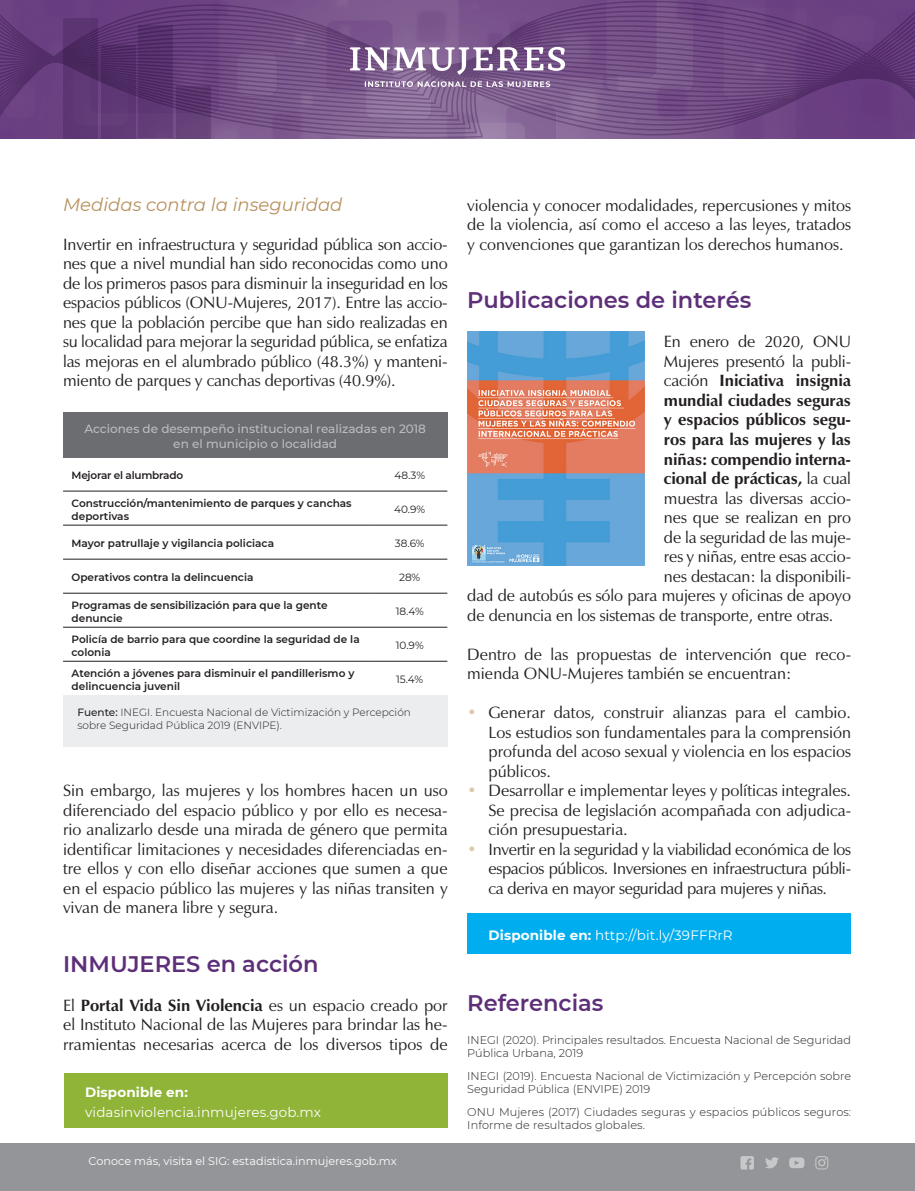
<style>
.page{position:relative;width:915px;height:1191px;background:#fff}
.page>*{position:absolute;margin:0;border:0;box-sizing:border-box;transform-origin:0 0}
.Titulo_1{font:600 22.5px "Montserrat";color:#5e2f79}
.Titulo_2{font:italic 18px "Montserrat";color:#b7905d}
.Cuerpo{font:16.5px/19.5px "Eterna";letter-spacing:-.01em;color:#231f20;text-align:justify}
.Cuerpo-2{font:700 16.5px "Eterna";letter-spacing:-.01em;color:#231f20}
.Highlight{font:13.5px "Montserrat";letter-spacing:.01em;color:#fff}
.Highlight-2{font:700 13.5px "Montserrat";letter-spacing:.01em;color:#fff}
.Título_Cuadro{font:500 12px "Montserrat";color:#bcbdc0}
.Bibliografia{font:300 11.25px/13.5px "Montserrat";color:#231f20}
.t1{font:11.25px "Montserrat";color:#fff}
.Cuerpo_de_Cuadro{font:600 10.5px/12.6px "Montserrat";color:#231f20}
.Pie_de_Cuadro{font:300 10.5px/12.6px "Montserrat";color:#231f20}
.Cuerpo_de_Cuadro-2{font:10.5px "Montserrat";color:#231f20}
.Cuerpo_de_Cuadro-3{font:600 10.5px "Montserrat";letter-spacing:-.025em;color:#231f20}
.s1{font-weight:500}
.s2{font-weight:700}
.s3{font-weight:400}
.s4{color:#ddc9aa}
</style>
<div class="page">
<svg style="left:0;top:0;width:914px;height:139px"></svg>
<div style="left:0;top:1143px;width:914px;height:48px;background:#939598"></div>
<svg style="left:789px;top:1157px;width:15px;height:11px"></svg>
<svg style="left:765px;top:1157px;width:13px;height:11px"></svg>
<svg style="left:740px;top:1156px;width:13px;height:13px"></svg>
<svg style="left:815px;top:1156px;width:13px;height:13px"></svg>
<svg style="left:350px;top:47px;width:215px;height:40px"></svg>
<svg style="left:64px;top:18px;width:34px;height:120px;fill:#5c3572"></svg>
<div style="left:101px;top:45px;width:34px;height:93px;background:linear-gradient(to bottom,#49265f,#643f7a)"></div>
<svg style="left:139px;top:25px;width:34px;height:113px;fill:#5b3471"></svg>
<svg style="left:176px;top:86px;width:34px;height:52px;fill:#613b76"></svg>
<div style="left:63px;top:412px;width:384px;height:45px;background:#6c6d70"></div>
<div style="left:63px;top:695px;width:384px;height:51px;background:#ebedee"></div>
<hr style="left:63px;top:491px;width:309px;height:1px;background:#231f20">
<hr style="left:372px;top:491px;width:75px;height:1px;background:#231f20">
<hr style="left:63px;top:525px;width:309px;height:1px;background:#231f20">
<hr style="left:372px;top:525px;width:75px;height:1px;background:#231f20">
<hr style="left:63px;top:559px;width:309px;height:1px;background:#231f20">
<hr style="left:372px;top:559px;width:75px;height:1px;background:#231f20">
<hr style="left:63px;top:593px;width:309px;height:1px;background:#231f20">
<hr style="left:372px;top:593px;width:75px;height:1px;background:#231f20">
<hr style="left:63px;top:627px;width:309px;height:1px;background:#231f20">
<hr style="left:372px;top:627px;width:75px;height:1px;background:#231f20">
<hr style="left:63px;top:661px;width:309px;height:1px;background:#231f20">
<hr style="left:372px;top:661px;width:75px;height:1px;background:#231f20">
<div style="left:64px;top:1073px;width:383px;height:54px;background:#8fb438"></div>
<div style="left:467px;top:913px;width:383px;height:40px;background:#00aeef"></div>
<img style="left:467px;top:332px;width:177px;height:234px">
<p class="Titulo_2" style="left:63px;top:192px;width:281px">Medidas contra la inseguridad</p>
<p class="Cuerpo" style="left:63px;top:234px;width:386px">Invertir en infraestructura y seguridad pública son accio&shy;nes que a nivel mundial han sido reconocidas como uno de los primeros pasos para disminuir la inseguridad en los espacios públicos (ONU-Mujeres, 2017). Entre las accio&shy;nes que la población percibe que han sido realizadas en su localidad para mejorar la seguridad pública, se enfatiza las mejoras en el alumbrado público (48.3%) y manteni&shy;miento de parques y canchas deportivas (40.9%).</p>
<p class="Título_Cuadro" style="left:84px;top:420px;width:343px">Acciones de desempeño institucional realizadas en 2018</p>
<p class="Título_Cuadro" style="left:173px;top:435px;width:165px">en el municipio o localidad</p>
<p class="Cuerpo_de_Cuadro-3" style="left:72px;top:468px;width:113px">Mejorar el alumbrado</p>
<p class="Cuerpo_de_Cuadro-2" style="left:394px;top:468px;width:32px">48.3%</p>
<p class="Cuerpo_de_Cuadro" style="left:72px;top:496px;width:281px">Construcción/mantenimiento de parques y canchas deportivas</p>
<p class="Cuerpo_de_Cuadro-2" style="left:394px;top:502px;width:33px">40.9%</p>
<p class="Cuerpo_de_Cuadro" style="left:72px;top:537px;width:204px">Mayor patrullaje y vigilancia policiaca</p>
<p class="Cuerpo_de_Cuadro-2" style="left:394px;top:536px;width:31px">38.6%</p>
<p class="Cuerpo_de_Cuadro" style="left:72px;top:571px;width:183px">Operativos contra la delincuencia</p>
<p class="Cuerpo_de_Cuadro-2" style="left:399px;top:570px;width:23px">28%</p>
<p class="Cuerpo_de_Cuadro" style="left:72px;top:598px;width:257px">Programas de sensibilización para que la gente denuncie</p>
<p class="Cuerpo_de_Cuadro-2" style="left:395px;top:604px;width:30px">18.4%</p>
<p class="Cuerpo_de_Cuadro" style="left:72px;top:632px;width:289px">Policía de barrio para que coordine la seguridad de la colonia</p>
<p class="Cuerpo_de_Cuadro-2" style="left:395px;top:638px;width:29px">10.9%</p>
<p class="Cuerpo_de_Cuadro" style="left:72px;top:666px;width:284px">Atención a jóvenes para disminuir el pandillerismo y delincuencia juvenil</p>
<p class="Cuerpo_de_Cuadro-2" style="left:396px;top:672px;width:29px">15.4%</p>
<p class="Pie_de_Cuadro" style="left:77px;top:705px;width:335px"><span class="s1">Fuente:</span> INEGI. Encuesta Nacional de Victimización y Percepción sobre Seguridad Pública 2019 (ENVIPE).</p>
<p class="Cuerpo" style="left:63px;top:780px;width:386px">Sin embargo, las mujeres y los hombres hacen un uso diferenciado del espacio público y por ello es necesa&shy;rio analizarlo desde una mirada de género que permita identificar limitaciones y necesidades diferenciadas en&shy;tre ellos y con ello diseñar acciones que sumen a que en el espacio público las mujeres y las niñas transiten y vivan de manera libre y segura.</p>
<p class="Titulo_1" style="left:63px;top:947px;width:257px">INMUJERES en acción</p>
<p class="Cuerpo" style="left:63px;top:995px;width:386px">El <span class="s2">Portal Vida Sin Violencia</span> es un espacio creado por el Instituto Nacional de las Mujeres para brindar las he&shy;rramientas necesarias acerca de los diversos tipos de</p>
<p class="Highlight-2" style="left:85px;top:1083px;width:104px">Disponible en:</p>
<p class="Highlight" style="left:85px;top:1103px;width:237px">vidasinviolencia.inmujeres.gob.mx</p>
<p class="t1" style="left:88px;top:1153px;width:309px">Conoce más, visita el SIG: estadistica.inmujeres.gob.mx</p>
<p class="Cuerpo" style="left:467px;top:195px;width:385px">violencia y conocer modalidades, repercusiones y mitos de la violencia, así como el acceso a las leyes, tratados y convenciones que garantizan los derechos humanos.</p>
<p class="Titulo_1" style="left:467px;top:284px;width:285px">Publicaciones de interés</p>
<p class="Cuerpo" style="left:663px;top:332px;width:189px">En enero de 2020, ONU</p>
<p class="Cuerpo" style="left:663px;top:351px;width:189px">Mujeres presentó la publi-</p>
<p class="Cuerpo-2" style="left:663px;top:370px;width:189px"><span class="s3">cación</span> Iniciativa insignia</p>
<p class="Cuerpo-2" style="left:663px;top:390px;width:189px">mundial ciudades seguras</p>
<p class="Cuerpo-2" style="left:663px;top:409px;width:189px">y espacios públicos segu-</p>
<p class="Cuerpo-2" style="left:663px;top:429px;width:189px">ros para las mujeres y las</p>
<p class="Cuerpo-2" style="left:663px;top:448px;width:189px">niñas: compendio interna-</p>
<p class="Cuerpo-2" style="left:663px;top:468px;width:189px">cional de prácticas, <span class="s3">la cual</span></p>
<p class="Cuerpo" style="left:663px;top:488px;width:189px">muestra las diversas accio-</p>
<p class="Cuerpo" style="left:663px;top:507px;width:189px">nes que se realizan en pro</p>
<p class="Cuerpo" style="left:663px;top:527px;width:189px">de la seguridad de las muje-</p>
<p class="Cuerpo" style="left:663px;top:546px;width:189px">res y niñas, entre esas accio-</p>
<p class="Cuerpo" style="left:663px;top:566px;width:189px">nes destacan: la disponibili-</p>
<p class="Cuerpo" style="left:467px;top:585px;width:385px">dad de autobús es sólo para mujeres y oficinas de apoyo</p>
<p class="Cuerpo" style="left:467px;top:605px;width:367px">de denuncia en los sistemas de transporte, entre otras.</p>
<p class="Cuerpo" style="left:467px;top:644px;width:385px">Dentro de las propuestas de intervención que reco&shy;mienda ONU-Mujeres también se encuentran:</p>
<p class="Cuerpo" style="left:488px;top:702px;width:364px;text-indent:-21px"><span class="s4">·</span> Generar datos, construir alianzas para el cambio.<br>Los estudios son fundamentales para la comprensión profunda del acoso sexual y violencia en los espacios públicos.</p>
<p class="Cuerpo" style="left:488px;top:780px;width:364px;text-indent:-21px"><span class="s4">·</span> Desarrollar e implementar leyes y políticas integrales.<br>Se precisa de legislación acompañada con adjudica&shy;ción presupuestaria.</p>
<p class="Cuerpo" style="left:488px;top:839px;width:364px;text-indent:-21px"><span class="s4">·</span> Invertir en la seguridad y la viabilidad económica de los espacios públicos. Inversiones en infraestructura públi&shy;ca deriva en mayor seguridad para mujeres y niñas.</p>
<p class="Highlight" style="left:488px;top:925px;width:245px"><span class="s2">Disponible en:</span> http://bit.ly/39FFRrR</p>
<p class="Titulo_1" style="left:467px;top:986px;width:138px">Referencias</p>
<p class="Bibliografia" style="left:467px;top:1032px;width:385px">INEGI (2020). Principales resultados. Encuesta Nacional de Seguridad<br>Pública Urbana, 2019</p>
<p class="Bibliografia" style="left:467px;top:1068px;width:385px">INEGI (2019). Encuesta Nacional de Victimización y Percepción sobre<br>Seguridad Pública (ENVIPE) 2019</p>
<p class="Bibliografia" style="left:467px;top:1104px;width:385px">ONU Mujeres (2017) Ciudades seguras y espacios públicos seguros:<br>Informe de resultados globales.</p>
</div>
